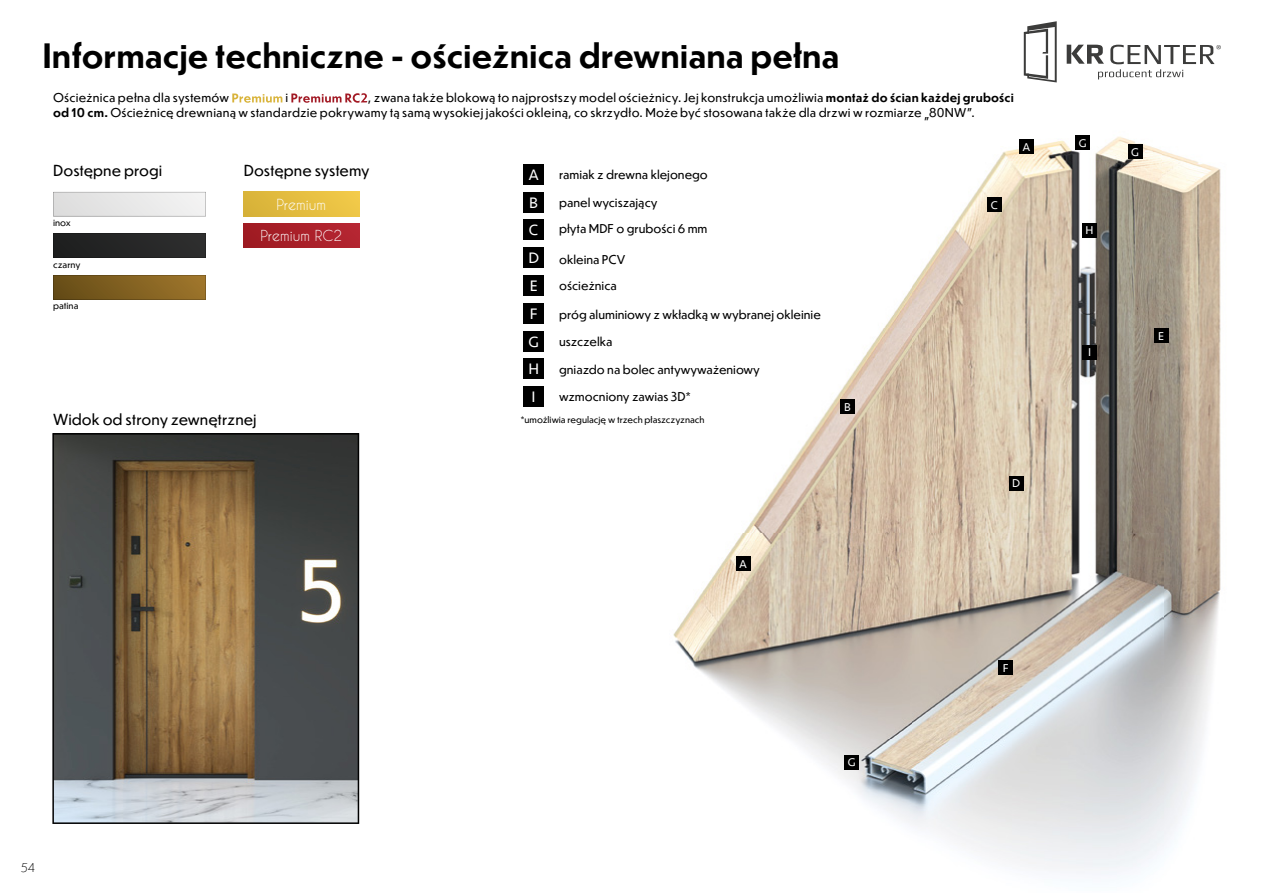
<style>
.page{position:relative;width:1263px;height:893px;background:#fff}
.page>*{position:absolute;margin:0;border:0;box-sizing:border-box;transform-origin:0 0}
.t1{font:700 33px "Dunbar Text";color:#000}
.t2{font:15.6px "Seravek";color:#fff}
.t3{font:15px "Dunbar Text";color:#000}
.t4{font:14.25px "Caviar Dreams";color:#fff}
.t5{font:12px/14.4px "Dunbar Text";color:#000}
.t6{font:300 12px "Dunbar Low";color:#000}
.t7{font:11.7px "Seravek";color:#fff}
.t8{font:9px "Dunbar Text";color:#000}
.s1{font-weight:700;color:#fff}
.s2{font-weight:700}
</style>
<div class="page">
<img style="left:673px;top:135px;width:548px;height:740px">
<svg style="left:1024px;top:21px;width:33px;height:61px"></svg>
<svg style="left:1067px;top:45px;width:153px;height:34px"></svg>
<div style="left:840px;top:399px;width:15px;height:15px;background:#000"></div>
<div style="left:987px;top:198px;width:15px;height:14px;background:#000"></div>
<div style="left:1009px;top:476px;width:14px;height:14px;background:#000"></div>
<div style="left:1154px;top:329px;width:14px;height:14px;background:#000"></div>
<div style="left:998px;top:661px;width:15px;height:14px;background:#000"></div>
<div style="left:1075px;top:136px;width:15px;height:14px;background:#000"></div>
<div style="left:1128px;top:145px;width:14px;height:14px;background:#000"></div>
<div style="left:1082px;top:223px;width:15px;height:15px;background:#000"></div>
<div style="left:1082px;top:345px;width:15px;height:15px;background:#000"></div>
<div style="left:1019px;top:139px;width:15px;height:15px;background:#000"></div>
<div style="left:845px;top:755px;width:14px;height:15px;background:#000"></div>
<div style="left:736px;top:556px;width:15px;height:15px;background:#000"></div>
<div style="left:523px;top:164px;width:21px;height:21px;background:#000"></div>
<div style="left:523px;top:192px;width:21px;height:20px;background:#000"></div>
<div style="left:523px;top:220px;width:21px;height:20px;background:#000"></div>
<div style="left:523px;top:247px;width:21px;height:21px;background:#000"></div>
<div style="left:523px;top:275px;width:21px;height:21px;background:#000"></div>
<div style="left:523px;top:303px;width:21px;height:20px;background:#000"></div>
<div style="left:523px;top:331px;width:21px;height:20px;background:#000"></div>
<div style="left:523px;top:359px;width:21px;height:20px;background:#000"></div>
<div style="left:523px;top:386px;width:21px;height:21px;background:#000"></div>
<svg style="left:53px;top:192px;width:153px;height:24px"></svg>
<div style="left:53px;top:234px;width:153px;height:24px;background:#252626"></div>
<svg style="left:53px;top:275px;width:153px;height:24px"></svg>
<div style="left:244px;top:192px;width:116px;height:24px;background:linear-gradient(to right,#d7b238,#f1c948)"></div>
<div style="left:244px;top:223px;width:116px;height:24px;background:#aa202a"></div>
<svg style="left:52px;top:433px;width:307px;height:391px"></svg>
<h1 class="t1" style="left:43px;top:32px;width:798px">Informacje techniczne - ościeżnica drewniana pełna</h1>
<p class="t5" style="left:53px;top:90px;width:962px">Ościeżnica pełna dla systemów <span class="s1">Premium</span> i <span class="s1">Premium RC2</span>, zwana także blokową to najprostszy model ościeżnicy. Jej konstrukcja umożliwia <span class="s2">montaż do ścian każdej grubości od 10 cm.</span> Ościeżnicę drewnianą w standardzie pokrywamy tą samą wysokiej jakości okleiną, co skrzydło. Może być stosowana także dla drzwi w rozmiarze „80NW”.</p>
<p class="t3" style="left:53px;top:159px;width:111px">Dostępne progi</p>
<p class="t8" style="left:53px;top:216px;width:19px">inox</p>
<p class="t8" style="left:53px;top:258px;width:29px">czarny</p>
<p class="t8" style="left:53px;top:300px;width:27px">patina</p>
<p class="t3" style="left:244px;top:159px;width:127px">Dostępne systemy</p>
<p class="t4" style="left:277px;top:196px;width:51px">Premium</p>
<p class="t4" style="left:261px;top:227px;width:83px">Premium RC2</p>
<p class="t3" style="left:53px;top:408px;width:205px">Widok od strony zewnętrznej</p>
<h2 class="t2" style="left:528px;top:163px;width:12px">A</h2>
<p class="t5" style="left:559px;top:167px;width:150px">ramiak z drewna klejonego</p>
<h2 class="t2" style="left:529px;top:190px;width:10px">B</h2>
<p class="t5" style="left:559px;top:195px;width:100px">panel wyciszający</p>
<h2 class="t2" style="left:529px;top:218px;width:11px">C</h2>
<p class="t5" style="left:559px;top:221px;width:150px">płyta MDF o grubości 6 mm</p>
<h2 class="t2" style="left:528px;top:246px;width:12px">D</h2>
<p class="t5" style="left:559px;top:252px;width:68px">okleina PCV</p>
<h2 class="t2" style="left:530px;top:274px;width:9px">E</h2>
<p class="t5" style="left:559px;top:278px;width:59px">ościeżnica</p>
<h2 class="t2" style="left:530px;top:301px;width:9px">F</h2>
<p class="t5" style="left:559px;top:306px;width:263px">próg aluminiowy z wkładką w wybranej okleinie</p>
<h2 class="t2" style="left:528px;top:329px;width:12px">G</h2>
<p class="t5" style="left:559px;top:334px;width:55px">uszczelka</p>
<h2 class="t2" style="left:528px;top:357px;width:12px">H</h2>
<p class="t5" style="left:559px;top:361px;width:202px">gniazdo na bolec antywyważeniowy</p>
<h2 class="t2" style="left:532px;top:385px;width:6px">I</h2>
<p class="t5" style="left:559px;top:389px;width:133px">wzmocniony zawias 3D*</p>
<p class="t8" style="left:521px;top:413px;width:185px">*umożliwia regulację w trzech płaszczyznach</p>
<p class="t7" style="left:844px;top:398px;width:8px">B</p>
<p class="t7" style="left:991px;top:196px;width:9px">C</p>
<p class="t7" style="left:1022px;top:138px;width:9px">A</p>
<p class="t7" style="left:739px;top:555px;width:9px">A</p>
<p class="t7" style="left:1012px;top:474px;width:9px">D</p>
<p class="t6" style="left:21px;top:859px;width:15px">54</p>
<p class="t7" style="left:848px;top:753px;width:9px">G</p>
<p class="t7" style="left:1003px;top:659px;width:7px">F</p>
<p class="t7" style="left:1079px;top:134px;width:9px">G</p>
<p class="t7" style="left:1085px;top:222px;width:10px">H</p>
<p class="t7" style="left:1131px;top:143px;width:9px">G</p>
<p class="t7" style="left:1088px;top:343px;width:5px">I</p>
<p class="t7" style="left:1158px;top:327px;width:7px">E</p>
</div>
